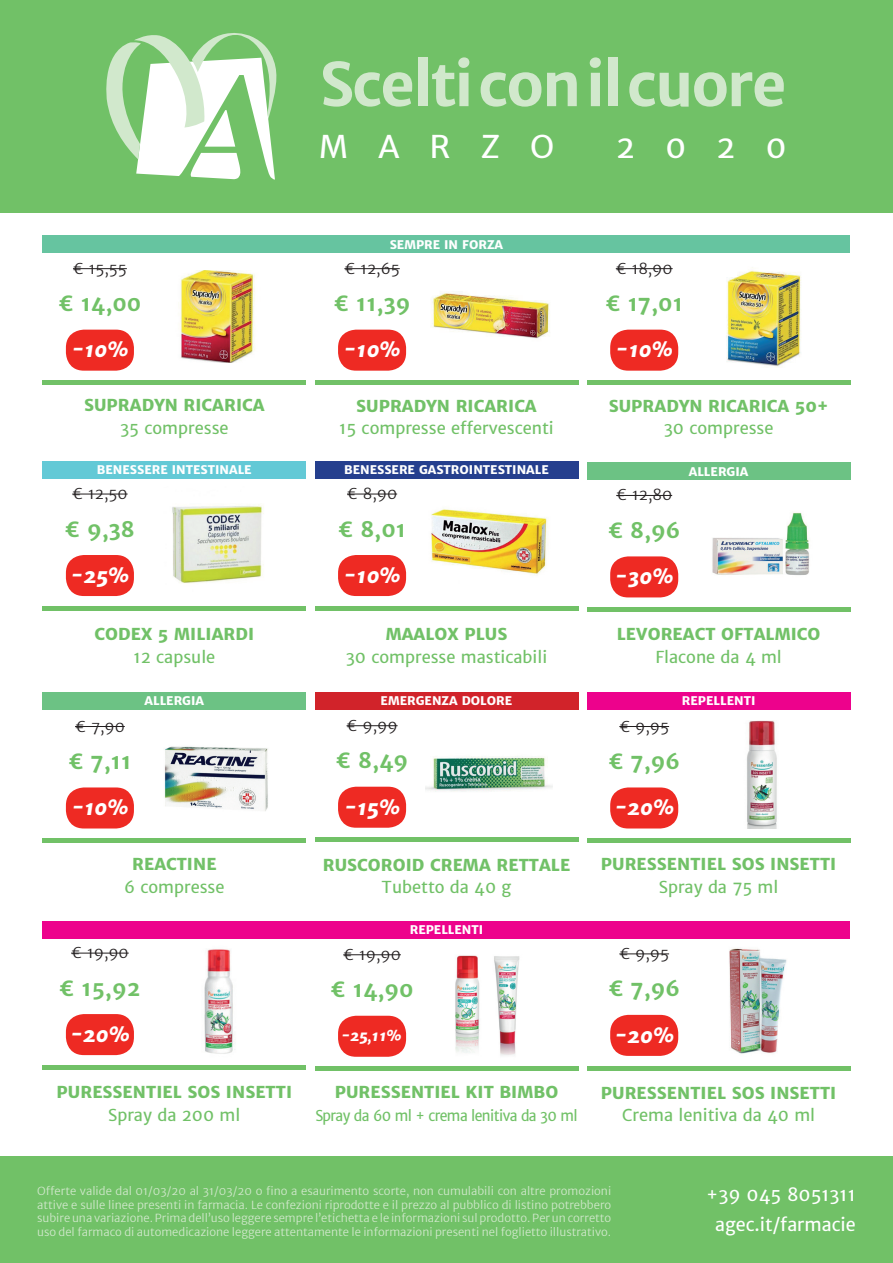
<style>
.page{position:relative;width:893px;height:1263px;background:#fff}
.page>*{position:absolute;margin:0;border:0;box-sizing:border-box;transform-origin:0 0}
.t1{font:700 60px "Merriweather Sans";letter-spacing:-.04em;color:#d1e8cc}
.t2{font:31.5px "Merriweather Sans";letter-spacing:.945em;color:#fff}
.t3{font:700 21px "Merriweather Sans";color:#71c167}
.t4{font:italic 800 21px "Merriweather Sans";letter-spacing:-.01em;color:#fff}
.t5{font:18px/30px "Merriweather Sans";color:#fff;text-align:center}
.t6{font:800 16.5px "Merriweather Sans";letter-spacing:.005em;color:#71c167}
.t7{font:16.5px "Merriweather Sans";color:#71c167}
.t8{font:300 15px "Merriweather Sans";color:#231f20}
.t9{font:15px "Merriweather Sans";letter-spacing:-.04em;color:#71c167;scale:.94 1}
.t10{font:italic 800 15px "Merriweather Sans";color:#fff}
.t11{font:800 12px "Merriweather Sans";color:#fff}
.t12{font:300 11.25px/13.5px "Merriweather Sans";color:#d1e8cc;text-align:justify}
</style>
<div class="page">
<div style="left:0;top:1157px;width:893px;height:106px;background:#71c167"></div>
<div style="left:0;top:0;width:893px;height:213px;background:#71c167"></div>
<svg style="left:106px;top:33px;width:171px;height:147px"></svg>
<img style="left:420px;top:478px;width:138px;height:98px">
<hr style="left:619px;top:726px;width:50px;height:1px;background:#231f20">
<hr style="left:72px;top:493px;width:56px;height:1px;background:#231f20">
<hr style="left:616px;top:268px;width:57px;height:1px;background:#231f20">
<hr style="left:73px;top:268px;width:54px;height:1px;background:#231f20">
<hr style="left:344px;top:268px;width:56px;height:1px;background:#231f20">
<img style="left:747px;top:721px;width:30px;height:108px">
<img style="left:172px;top:504px;width:92px;height:79px">
<img style="left:180px;top:271px;width:75px;height:92px">
<img style="left:726px;top:267px;width:75px;height:100px">
<img style="left:432px;top:291px;width:118px;height:48px">
<div style="left:587px;top:838px;width:263px;height:5px;background:#71c167"></div>
<hr style="left:43px;top:606px;width:263px;height:4px;background:#71c167">
<hr style="left:43px;top:381px;width:263px;height:4px;background:#71c167">
<hr style="left:587px;top:381px;width:263px;height:4px;background:#71c167">
<hr style="left:315px;top:381px;width:263px;height:4px;background:#71c167">
<hr style="left:347px;top:725px;width:51px;height:1px;background:#231f20">
<img style="left:425px;top:756px;width:128px;height:82px">
<hr style="left:315px;top:838px;width:263px;height:4px;background:#71c167">
<div style="left:338px;top:787px;width:68px;height:41px;background:#ee2a23;border-radius:18px"></div>
<hr style="left:75px;top:726px;width:50px;height:1px;background:#231f20">
<hr style="left:616px;top:495px;width:56px;height:1px;background:#231f20">
<img style="left:164px;top:746px;width:104px;height:65px">
<img style="left:712px;top:512px;width:98px;height:63px">
<div style="left:587px;top:607px;width:263px;height:5px;background:#71c167"></div>
<div style="left:43px;top:838px;width:263px;height:5px;background:#71c167"></div>
<div style="left:66px;top:787px;width:68px;height:41px;background:#ee2a23;border-radius:18px"></div>
<div style="left:610px;top:556px;width:68px;height:41px;background:#ee2a23;border-radius:18px"></div>
<hr style="left:315px;top:606px;width:263px;height:4px;background:#71c167">
<hr style="left:347px;top:493px;width:50px;height:1px;background:#231f20">
<div style="left:338px;top:555px;width:68px;height:41px;background:#ee2a23;border-radius:18px"></div>
<hr style="left:71px;top:952px;width:58px;height:1px;background:#231f20">
<img style="left:142px;top:938px;width:149px;height:116px">
<hr style="left:43px;top:1065px;width:263px;height:4px;background:#71c167">
<div style="left:66px;top:1014px;width:68px;height:41px;background:#ee2a23;border-radius:18px"></div>
<hr style="left:343px;top:954px;width:58px;height:1px;background:#231f20">
<img style="left:415px;top:955px;width:130px;height:112px">
<hr style="left:315px;top:1067px;width:263px;height:4px;background:#71c167">
<div style="left:338px;top:1016px;width:68px;height:41px;background:#ee2a23;border-radius:18px"></div>
<div style="left:610px;top:787px;width:68px;height:41px;background:#ee2a23;border-radius:18px"></div>
<div style="left:66px;top:555px;width:68px;height:41px;background:#ee2a23;border-radius:18px"></div>
<div style="left:610px;top:330px;width:68px;height:41px;background:#ee2a23;border-radius:18px"></div>
<div style="left:66px;top:330px;width:68px;height:41px;background:#ee2a23;border-radius:18px"></div>
<div style="left:338px;top:330px;width:68px;height:41px;background:#ee2a23;border-radius:18px"></div>
<div style="left:43px;top:236px;width:807px;height:17px;background:#66c4a0"></div>
<div style="left:43px;top:692px;width:263px;height:17px;background:#6cc284"></div>
<div style="left:43px;top:461px;width:263px;height:17px;background:#63c9d6"></div>
<div style="left:587px;top:463px;width:263px;height:17px;background:#6cc284"></div>
<hr style="left:619px;top:953px;width:50px;height:1px;background:#231f20">
<div style="left:610px;top:1015px;width:68px;height:41px;background:#ee2a23;border-radius:18px"></div>
<img style="left:729px;top:948px;width:58px;height:106px">
<hr style="left:587px;top:1066px;width:263px;height:4px;background:#71c167">
<div style="left:315px;top:461px;width:263px;height:17px;background:#253f8e"></div>
<div style="left:43px;top:921px;width:807px;height:17px;background:#ed028c"></div>
<div style="left:587px;top:692px;width:263px;height:17px;background:#ed028c"></div>
<div style="left:315px;top:692px;width:263px;height:17px;background:#d1232a"></div>
<h1 class="t1" style="left:319px;top:45px;width:469px">Scelti con il cuore</h1>
<h2 class="t2" style="left:319px;top:126px;width:237px">MARZO</h2>
<h2 class="t2" style="left:616px;top:126px;width:172px">2020</h2>
<h3 class="t8" style="left:73px;top:258px;width:55px">€ 15,55</h3>
<h3 class="t3" style="left:58px;top:290px;width:85px">€ 14,00</h3>
<p class="t11" style="left:390px;top:237px;width:115px">SEMPRE IN FORZA</p>
<h3 class="t8" style="left:344px;top:258px;width:57px">€ 12,65</h3>
<h3 class="t3" style="left:334px;top:290px;width:78px">€ 11,39</h3>
<h3 class="t8" style="left:616px;top:258px;width:58px">€ 18,90</h3>
<h3 class="t3" style="left:605px;top:290px;width:79px">€ 17,01</h3>
<h3 class="t4" style="left:71px;top:336px;width:58px">-10%</h3>
<h3 class="t4" style="left:343px;top:336px;width:58px">-10%</h3>
<h3 class="t4" style="left:616px;top:336px;width:58px">-10%</h3>
<h3 class="t6" style="left:84px;top:395px;width:182px">SUPRADYN RICARICA</h3>
<h3 class="t7" style="left:120px;top:417px;width:110px">35 compresse</h3>
<h3 class="t6" style="left:356px;top:395px;width:182px">SUPRADYN RICARICA</h3>
<h3 class="t7" style="left:339px;top:417px;width:216px">15 compresse effervescenti</h3>
<h3 class="t6" style="left:609px;top:395px;width:221px">SUPRADYN RICARICA 50+</h3>
<h3 class="t7" style="left:664px;top:417px;width:111px">30 compresse</h3>
<p class="t11" style="left:344px;top:462px;width:206px">BENESSERE GASTROINTESTINALE</p>
<p class="t11" style="left:97px;top:462px;width:156px">BENESSERE INTESTINALE</p>
<p class="t11" style="left:689px;top:463px;width:61px">ALLERGIA</p>
<h3 class="t8" style="left:72px;top:484px;width:57px">€ 12,50</h3>
<h3 class="t3" style="left:65px;top:515px;width:71px">€ 9,38</h3>
<h3 class="t4" style="left:71px;top:561px;width:60px">-25%</h3>
<h3 class="t8" style="left:347px;top:484px;width:52px">€ 8,90</h3>
<h3 class="t3" style="left:338px;top:515px;width:70px">€ 8,01</h3>
<h3 class="t4" style="left:343px;top:561px;width:58px">-10%</h3>
<h3 class="t8" style="left:616px;top:485px;width:57px">€ 12,80</h3>
<h3 class="t3" style="left:608px;top:517px;width:74px">€ 8,96</h3>
<h3 class="t4" style="left:615px;top:563px;width:59px">-30%</h3>
<h3 class="t6" style="left:94px;top:624px;width:161px">CODEX 5 MILIARDI</h3>
<h3 class="t7" style="left:133px;top:646px;width:83px">12 capsule</h3>
<h3 class="t6" style="left:386px;top:624px;width:123px">MAALOX PLUS</h3>
<h3 class="t7" style="left:346px;top:646px;width:203px">30 compresse masticabili</h3>
<h3 class="t6" style="left:617px;top:624px;width:205px">LEVOREACT OFTALMICO</h3>
<h3 class="t7" style="left:655px;top:646px;width:128px">Flacone da 4 ml</h3>
<p class="t11" style="left:145px;top:693px;width:61px">ALLERGIA</p>
<p class="t11" style="left:381px;top:693px;width:133px">EMERGENZA DOLORE</p>
<p class="t11" style="left:682px;top:693px;width:75px">REPELLENTI</p>
<h3 class="t8" style="left:75px;top:716px;width:51px">€ 7,90</h3>
<h3 class="t3" style="left:68px;top:748px;width:65px">€ 7,11</h3>
<h3 class="t4" style="left:71px;top:794px;width:58px">-10%</h3>
<h3 class="t8" style="left:347px;top:715px;width:53px">€ 9,99</h3>
<h3 class="t3" style="left:336px;top:747px;width:74px">€ 8,49</h3>
<h3 class="t4" style="left:344px;top:793px;width:57px">-15%</h3>
<h3 class="t8" style="left:619px;top:716px;width:51px">€ 9,95</h3>
<h3 class="t3" style="left:608px;top:748px;width:73px">€ 7,96</h3>
<h3 class="t4" style="left:614px;top:794px;width:61px">-20%</h3>
<h3 class="t6" style="left:132px;top:853px;width:86px">REACTINE</h3>
<h3 class="t7" style="left:124px;top:876px;width:102px">6 compresse</h3>
<h3 class="t6" style="left:323px;top:854px;width:249px">RUSCOROID CREMA RETTALE</h3>
<h3 class="t7" style="left:382px;top:877px;width:131px">Tubetto da 40 g</h3>
<h3 class="t6" style="left:601px;top:853px;width:237px">PURESSENTIEL SOS INSETTI</h3>
<h3 class="t7" style="left:659px;top:876px;width:121px">Spray da 75 ml</h3>
<p class="t11" style="left:410px;top:922px;width:75px">REPELLENTI</p>
<h3 class="t8" style="left:71px;top:943px;width:59px">€ 19,90</h3>
<h3 class="t3" style="left:59px;top:974px;width:83px">€ 15,92</h3>
<h3 class="t4" style="left:70px;top:1020px;width:61px">-20%</h3>
<h3 class="t8" style="left:343px;top:944px;width:59px">€ 19,90</h3>
<h3 class="t3" style="left:330px;top:976px;width:85px">€ 14,90</h3>
<h3 class="t10" style="left:341px;top:1025px;width:62px">-25,11%</h3>
<h3 class="t8" style="left:619px;top:944px;width:51px">€ 9,95</h3>
<h3 class="t3" style="left:608px;top:975px;width:73px">€ 7,96</h3>
<h3 class="t4" style="left:614px;top:1021px;width:61px">-20%</h3>
<h3 class="t6" style="left:57px;top:1081px;width:237px">PURESSENTIEL SOS INSETTI</h3>
<h3 class="t7" style="left:108px;top:1104px;width:134px">Spray da 200 ml</h3>
<h3 class="t6" style="left:335px;top:1081px;width:225px">PURESSENTIEL KIT BIMBO</h3>
<h3 class="t9" style="left:315px;top:1105px;width:280px">Spray da 60 ml + crema lenitiva da 30 ml</h3>
<h3 class="t6" style="left:601px;top:1082px;width:237px">PURESSENTIEL SOS INSETTI</h3>
<h3 class="t7" style="left:622px;top:1104px;width:195px">Crema lenitiva da 40 ml</h3>
<p class="t12" style="left:37px;top:1184px;width:576px">Offerte valide dal 01/03/20 al 31/03/20 o fino a esaurimento scorte, non cumulabili con altre promozioni attive e sulle linee presenti in farmacia. Le confezioni riprodotte e il prezzo al pubblico di listino potrebbero subire una variazione. Prima dell’uso leggere sempre l’etichetta e le informazioni sul prodotto. Per un corretto uso del farmaco di automedicazione leggere attentamente le informazioni presenti nel foglietto illustrativo.</p>
<h3 class="t5" style="left:706px;top:1179px;width:151px">+39 045 8051311 agec.it/farmacie</h3>
</div>
